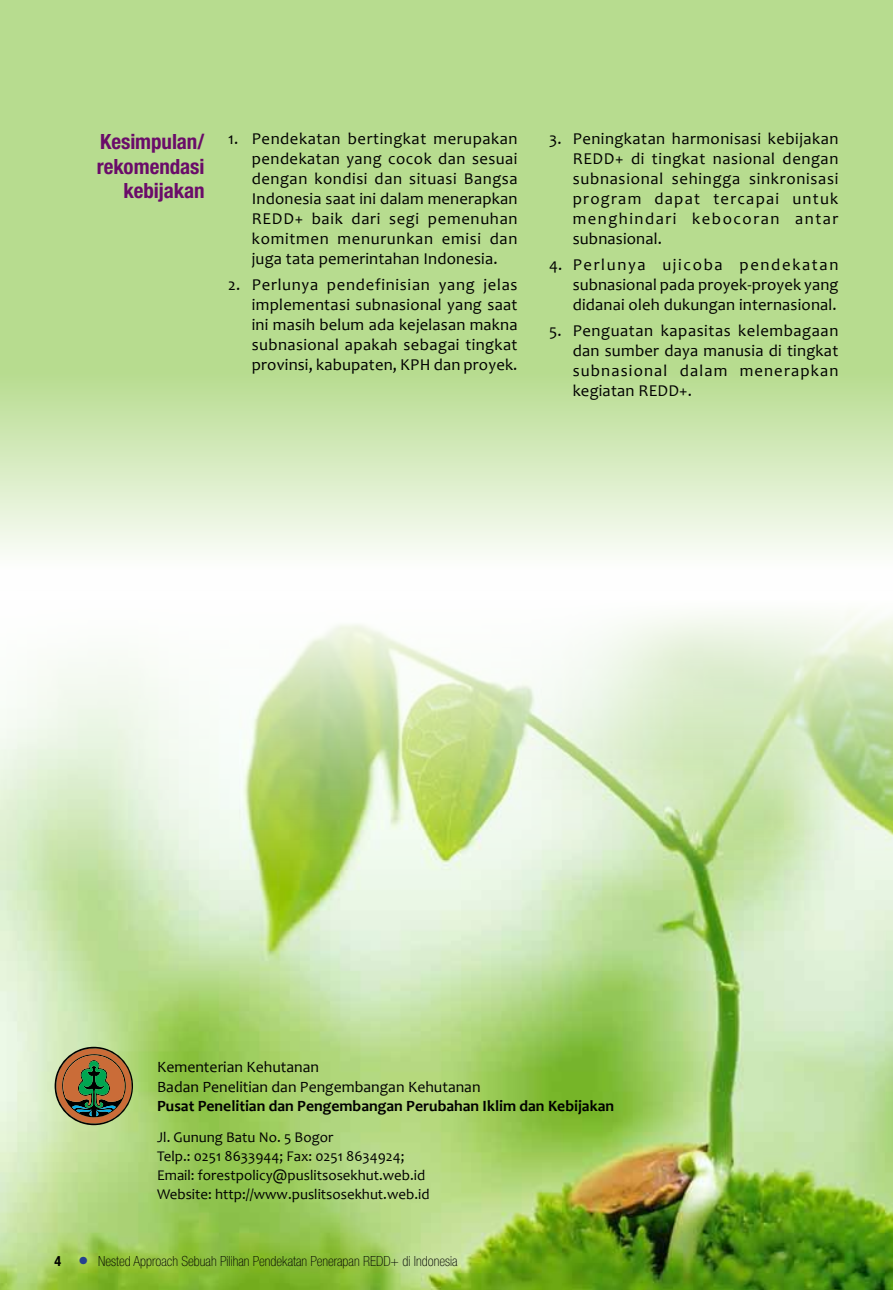
<style>
.page{position:relative;width:893px;height:1290px;background:#fff}
.page>*{position:absolute;margin:0;border:0;box-sizing:border-box;transform-origin:0 0}
.t1{font:700 condensed 21px/24.5px "Helvetica Neue LT Std";letter-spacing:-.005em;color:#6a0c69;text-align:right}
.t2{font:16.62px/19.9px "Candara";letter-spacing:.01em;color:#000;text-align:justify}
.t3{font:15.75px/19.4px "Candara";color:#000}
.t4{font:700 15.75px "Candara";color:#000}
.t5{font:14.88px/19.1px "Candara";color:#000}
.t6{font:100 condensed 14px "Helvetica Neue LT Std";color:#000}
.s1{font-weight:700}
.s2{font-weight:700;font-size:21px;color:#25408f}
</style>
<div class="page">
<svg style="left:0;top:0;width:893px;height:554px;background:#c1e19f"></svg>
<img style="left:0;top:611px;width:893px;height:679px">
<svg style="left:55px;top:1047px;width:78px;height:78px;background:#8a7a4b"></svg>
<p class="t1" style="left:97px;top:129px;width:109px">Kesimpulan/ rekomendasi kebijakan</p>
<p class="t2" style="left:252px;top:128px;width:267px;text-indent:-24px">1. Pendekatan bertingkat merupakan pendekatan yang cocok dan sesuai dengan kondisi dan situasi Bangsa Indonesia saat ini dalam menerapkan REDD+ baik dari segi pemenuhan komitmen menurunkan emisi dan juga tata pemerintahan Indonesia.</p>
<p class="t2" style="left:252px;top:274px;width:267px;text-indent:-24px">2. Perlunya pendefinisian yang jelas implementasi subnasional yang saat ini masih belum ada kejelasan makna subnasional apakah sebagai tingkat provinsi, kabupaten, KPH dan proyek.</p>
<p class="t2" style="left:573px;top:128px;width:267px;text-indent:-24px">3. Peningkatan harmonisasi kebijakan REDD+ di tingkat nasional dengan subnasional sehingga sinkronisasi program dapat tercapai untuk menghindari kebocoran antar subnasional.</p>
<p class="t2" style="left:573px;top:254px;width:267px;text-indent:-24px">4. Perlunya ujicoba pendekatan subnasional pada proyek-proyek yang didanai oleh dukungan internasional.</p>
<p class="t2" style="left:573px;top:320px;width:267px;text-indent:-24px">5. Penguatan kapasitas kelembagaan dan sumber daya manusia di tingkat subnasional dalam menerapkan kegiatan REDD+.</p>
<p class="t3" style="left:157px;top:1057px;width:325px">Kementerian Kehutanan<br>Badan Penelitian dan Pengembangan Kehutanan</p>
<p class="t4" style="left:157px;top:1096px;width:459px">Pusat Penelitian dan Pengembangan Perubahan Iklim dan Kebijakan</p>
<p class="t5" style="left:157px;top:1127px;width:274px">Jl. Gunung Batu No. 5 Bogor<br>Telp.: 0251 8633944; Fax: 0251 8634924; Email: forestpolicy@puslitsosekhut.web.id Website: http://www.puslitsosekhut.web.id</p>
<p class="t6" style="left:55px;top:1253px;width:404px"><span class="s1">4</span> <span class="s2">•</span> Nested Approach Sebuah Pilihan Pendekatan Penerapan REDD+ di Indonesia</p>
</div>
